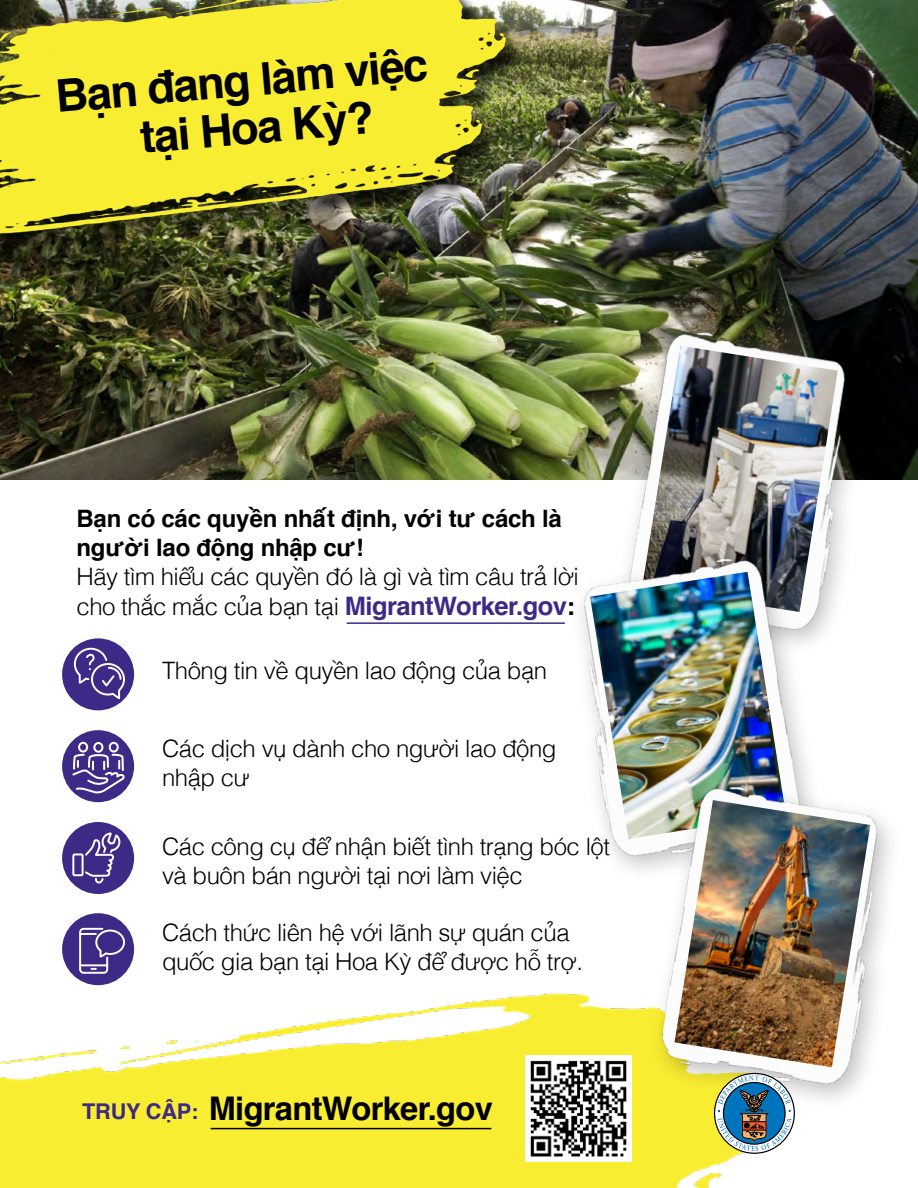
<style>
.page{position:relative;width:918px;height:1188px;background:#fff}
.page>*{position:absolute;margin:0;border:0;box-sizing:border-box;transform-origin:0 0}
.t1{font:700 45px/48px "Helvetica";color:#000;text-align:center}
.t2{font:700 32.55px "Helvetica";letter-spacing:-.02em;color:#000}
.t3{font:300 24px/29.4px "Helvetica";letter-spacing:-.02em;color:#000}
.s1{font-weight:700}
.s2{font-weight:700;font-size:25.5px;color:#3d2986}
.s3{font-weight:700;font-size:25.5px}
.s4{font-size:21.75px;color:#3d2986}
</style>
<div class="page">
<img style="left:0;top:0;width:918px;height:480px">
<img style="left:0;top:920px;width:737px;height:268px">
<img style="left:0;top:0;width:570px;height:275px">
<img style="left:529px;top:256px;width:389px;height:226px">
<img style="left:642px;top:346px;width:196px;height:136px">
<div style="left:62px;top:730px;width:72px;height:72px;background:#3d2986;border-radius:50%"></div>
<div style="left:62px;top:913px;width:72px;height:72px;background:#3d2986;border-radius:50%"></div>
<svg style="left:79px;top:927px;width:47px;height:48px"></svg>
<div style="left:62px;top:822px;width:72px;height:72px;background:#3d2986;border-radius:50%"></div>
<svg style="left:71px;top:822px;width:49px;height:62px"></svg>
<div style="left:62px;top:638px;width:72px;height:72px;background:#3d2986;border-radius:50%"></div>
<svg style="left:71px;top:638px;width:55px;height:158px"></svg>
<img style="left:442px;top:482px;width:406px;height:451px">
<img style="left:590px;top:572px;width:196px;height:138px">
<img style="left:562px;top:710px;width:329px;height:445px">
<img style="left:675px;top:800px;width:195px;height:267px">
<img style="left:525px;top:1056px;width:106px;height:106px">
<div style="left:714px;top:1073px;width:81px;height:81px;border:1px solid #000;border-radius:50%"></div>
<svg style="left:718px;top:1075px;width:73px;height:76px"></svg>
<hr style="left:347px;top:622px;width:218px;height:2px;background:#3d2986">
<hr style="left:211px;top:1128px;width:280px;height:1px;background:#000">
<h1 class="t1" style="left:54px;top:73px;width:375px;rotate:-5deg">Bạn đang làm việc tại Hoa Kỳ?</h1>
<p class="t3" style="left:77px;top:502px;width:504px"><span class="s1">Bạn có các quyền nhất định, với tư cách là người lao động nhập cư!<br></span>Hãy tìm hiểu các quyền đó là gì và tìm câu trả lời cho thắc mắc của bạn tại <span class="s2">MigrantWorker.gov</span><span class="s3">:</span></p>
<p class="t3" style="left:162px;top:654px;width:387px">Thông tin về quyền lao động của bạn</p>
<p class="t3" style="left:162px;top:732px;width:396px;line-height:28.8px">Các dịch vụ dành cho người lao động nhập cư</p>
<p class="t3" style="left:162px;top:830px;width:450px;line-height:28.8px">Các công cụ để nhận biết tình trạng bóc lột và buôn bán người tại nơi làm việc</p>
<p class="t3" style="left:162px;top:916px;width:423px;line-height:28.8px">Cách thức liên hệ với lãnh sự quán của quốc gia bạn tại Hoa Kỳ để được hỗ trợ.</p>
<p class="t2" style="left:82px;top:1082px;width:412px"><span class="s4">TRUY CẬP:</span> MigrantWorker.gov</p>
</div>
